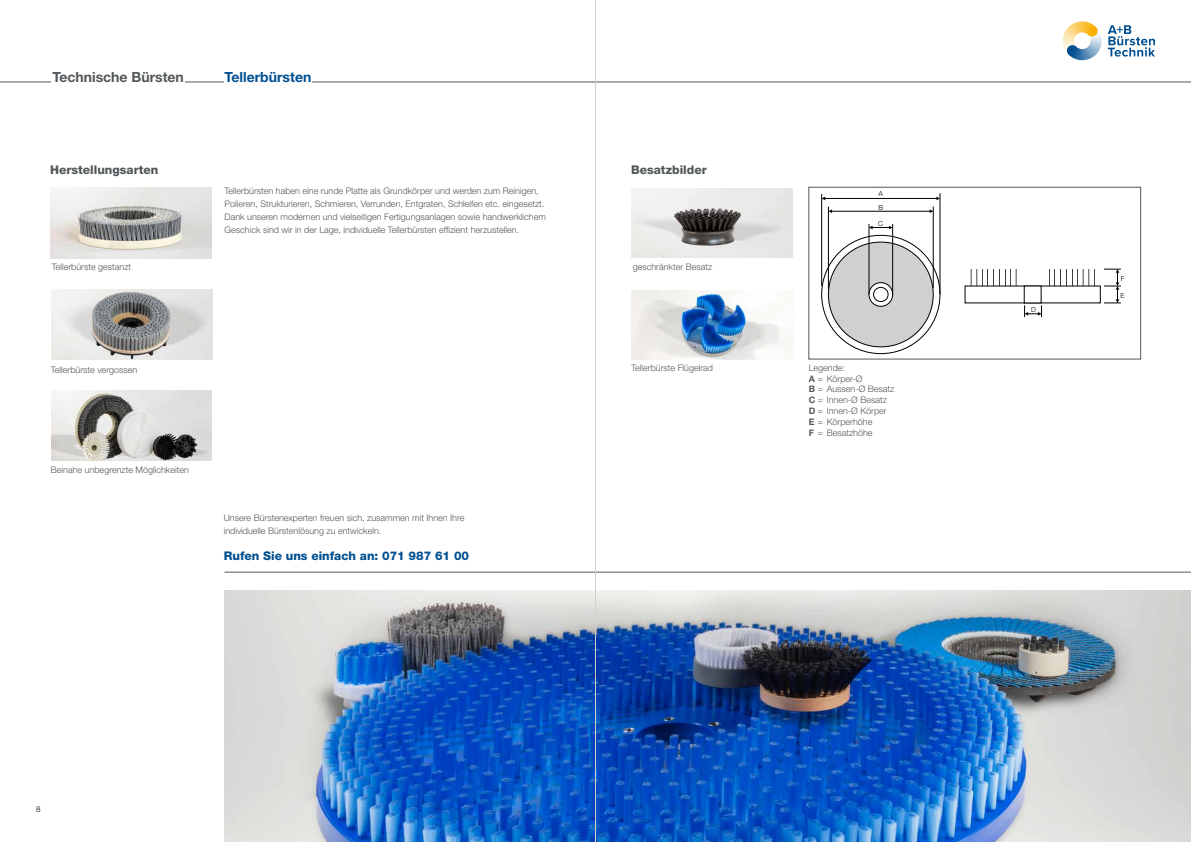
<style>
.page{position:relative;width:1191px;height:842px;background:#fff}
.page>*{position:absolute;margin:0;border:0;box-sizing:border-box;transform-origin:0 0}
.t1{font:700 14px "Helvetica Neue LT Std";color:#52575a}
.t2{font:700 14px "Helvetica Neue LT Std";color:#004f91}
.t3{font:800 12px "Helvetica Neue LT Std";color:#004f91}
.t4{font:800 12px "Helvetica Neue LT Std";color:#52575a}
.t5{font:300 9px/10.8px "Helvetica Neue LT Std";color:#52575a}
.t6{font:300 8px "Helvetica Neue LT Std";color:#000}
.t7{font:300 7px/13.9px "Helvetica Neue LT Std";color:#000}
.s1{font-weight:700}
</style>
<div class="page">
<hr style="left:0;top:82px;width:1191px;height:1px;background:#52575a">
<div style="left:51px;top:60px;width:134px;height:35px;background:#fff"></div>
<div style="left:224px;top:60px;width:87px;height:35px;background:#fff"></div>
<img style="left:50px;top:188px;width:161px;height:71px">
<img style="left:52px;top:289px;width:160px;height:71px">
<img style="left:51px;top:390px;width:161px;height:71px">
<svg style="left:1045px;top:269px;width:50px;height:17px"></svg>
<svg style="left:968px;top:269px;width:51px;height:17px"></svg>
<svg style="left:1104px;top:269px;width:16px;height:35px"></svg>
<svg style="left:1024px;top:305px;width:18px;height:12px"></svg>
<svg style="left:821px;top:235px;width:119px;height:119px"></svg>
<div style="left:828px;top:242px;width:105px;height:105px;background:#d0d0d0;border-radius:50%"></div>
<svg style="left:869px;top:283px;width:23px;height:23px"></svg>
<div style="left:868px;top:282px;width:25px;height:25px;border:1px solid #000;border-radius:50%"></div>
<div style="left:873px;top:287px;width:15px;height:15px;background:#fff;border-radius:50%"></div>
<div style="left:873px;top:287px;width:15px;height:15px;border:1px solid #000;border-radius:50%"></div>
<hr style="left:868px;top:224px;width:1px;height:70px;background:#000">
<hr style="left:892px;top:224px;width:1px;height:70px;background:#000">
<svg style="left:869px;top:226px;width:23px;height:3px"></svg>
<hr style="left:821px;top:194px;width:1px;height:92px;background:#000">
<hr style="left:939px;top:193px;width:1px;height:101px;background:#000">
<hr style="left:824px;top:198px;width:113px;height:1px;background:#000">
<hr style="left:828px;top:207px;width:1px;height:82px;background:#000">
<hr style="left:933px;top:207px;width:1px;height:81px;background:#000">
<hr style="left:831px;top:211px;width:99px;height:1px;background:#000">
<svg style="left:828px;top:209px;width:4px;height:4px"></svg>
<svg style="left:929px;top:209px;width:4px;height:4px"></svg>
<div style="left:808px;top:187px;width:332px;height:172px;border:1px solid #52575a"></div>
<img style="left:224px;top:591px;width:967px;height:251px">
<img style="left:631px;top:188px;width:162px;height:70px">
<img style="left:632px;top:290px;width:161px;height:70px">
<svg style="left:1063px;top:21px;width:92px;height:39px"></svg>
<hr style="left:224px;top:572px;width:967px;height:1px;background:#52575a">
<hr style="left:595px;top:0;width:1px;height:842px;background:#d0d0d0">
<h1 class="t1" style="left:52px;top:68px;width:133px">Technische Bürsten</h1>
<h1 class="t2" style="left:224px;top:68px;width:88px">Tellerbürsten</h1>
<h2 class="t4" style="left:50px;top:163px;width:110px">Herstellungsarten</h2>
<h2 class="t4" style="left:631px;top:163px;width:77px">Besatzbilder</h2>
<p class="t5" style="left:52px;top:261px;width:81px">Tellerbürste gestanzt</p>
<p class="t5" style="left:224px;top:184px;width:323px;line-height:13px">Tellerbürsten haben eine runde Platte als Grundkörper und werden zum Reinigen, Polieren, Strukturieren, Schmieren, Verrunden, Entgraten, Schleifen etc. eingesetzt.<br>Dank unseren modernen und vielseitigen Fertigungsanlagen sowie handwerklichem Geschick sind wir in der Lage, individuelle Tellerbürsten effizient herzustellen.</p>
<p class="t5" style="left:633px;top:261px;width:81px">geschränkter Besatz</p>
<p class="t7" style="left:878px;top:187px;width:6px">A<br>B</p>
<p class="t7" style="left:878px;top:216px;width:6px">C</p>
<p class="t5" style="left:51px;top:364px;width:88px">Tellerbürste vergossen</p>
<p class="t5" style="left:51px;top:464px;width:139px">Beinahe unbegrenzte Möglichkeiten</p>
<p class="t5" style="left:224px;top:511px;width:242px;line-height:13px">Unsere Bürstenexperten freuen sich, zusammen mit Ihnen Ihre individuelle Bürstenlösung zu entwickeln.</p>
<h2 class="t3" style="left:224px;top:548px;width:247px">Rufen Sie uns einfach an: 071 987 61 00</h2>
<p class="t5" style="left:631px;top:362px;width:83px">Tellerbürste Flügelrad</p>
<p class="t5" style="left:808px;top:362px;width:87px">Legende:<br><span class="s1">A</span> = Körper-Ø<br><span class="s1">B</span> = Aussen-Ø Besatz<br><span class="s1">C</span> = Innen-Ø Besatz<br><span class="s1">D</span> = Innen-Ø Körper<br><span class="s1">E</span> = Körperhöhe<br><span class="s1">F</span> = Besatzhöhe</p>
<p class="t6" style="left:36px;top:804px;width:6px">8</p>
<p class="t7" style="left:1031px;top:303px;width:6px">D</p>
<p class="t7" style="left:1120px;top:271px;width:5px">F</p>
<p class="t7" style="left:1120px;top:288px;width:6px">E</p>
</div>
